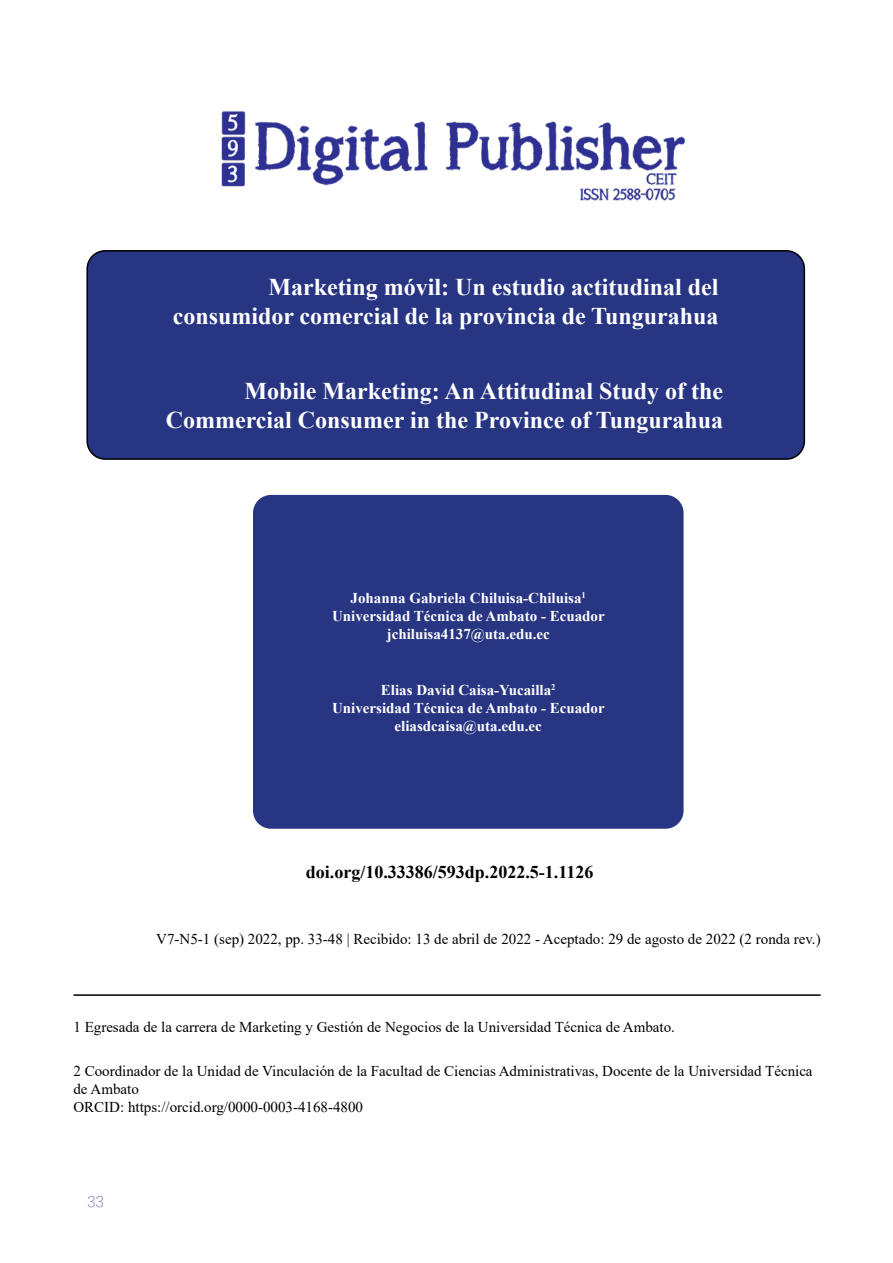
<style>
.page{position:relative;width:893px;height:1263px;background:#fff}
.page>*{position:absolute;margin:0;border:0;box-sizing:border-box;transform-origin:0 0}
.t1{font:700 24px/28.8px "Times New Roman";color:#fff;text-align:right}
.t2{font:700 18px "Times New Roman";color:#000}
.t3{font:200 18px "Archer";color:#283583}
.t4{font:15px/18px "Times New Roman";color:#000}
.t5{font:700 15px/18px "Times New Roman";color:#fff;text-align:center}
</style>
<div class="page">
<div style="left:87px;top:251px;width:717px;height:208px;background:#283583;border-radius:18px"></div>
<div style="left:86px;top:250px;width:719px;height:210px;border:2px solid #000;border-radius:18px"></div>
<img style="left:221px;top:111px;width:465px;height:90px">
<div style="left:253px;top:495px;width:431px;height:334px;background:#283583;border-radius:18px"></div>
<hr style="left:73px;top:994px;width:748px;height:2px;background:#000">
<h1 class="t1" style="left:173px;top:272px;width:547px">Marketing móvil: Un estudio actitudinal del consumidor comercial de la provincia de Tungurahua</h1>
<h1 class="t1" style="left:166px;top:376px;width:559px">Mobile Marketing: An Attitudinal Study of the<br>Commercial Consumer in the Province of Tungurahua</h1>
<p class="t5" style="left:332px;top:588px;width:274px">Johanna Gabriela Chiluisa-Chiluisa<sup>1<br></sup>Universidad Técnica de Ambato - Ecuador jchiluisa4137@uta.edu.ec</p>
<p class="t5" style="left:332px;top:680px;width:274px">Elias David Caisa-Yucailla<sup>2<br></sup>Universidad Técnica de Ambato - Ecuador eliasdcaisa@uta.edu.ec</p>
<p class="t2" style="left:306px;top:859px;width:289px">doi.org/10.33386/593dp.2022.5-1.1126</p>
<p class="t4" style="left:156px;top:929px;width:666px">V7-N5-1 (sep) 2022, pp. 33-48 | Recibido: 13 de abril de 2022 - Aceptado: 29 de agosto de 2022 (2 ronda rev.)</p>
<p class="t4" style="left:73px;top:1017px;width:603px">1 Egresada de la carrera de Marketing y Gestión de Negocios de la Universidad Técnica de Ambato.</p>
<p class="t4" style="left:73px;top:1061px;width:741px">2 Coordinador de la Unidad de Vinculación de la Facultad de Ciencias Administrativas, Docente de la Universidad Técnica de Ambato<br>ORCID: https://orcid.org/0000-0003-4168-4800</p>
<p class="t3" style="left:87px;top:1188px;width:18px">33</p>
</div>
